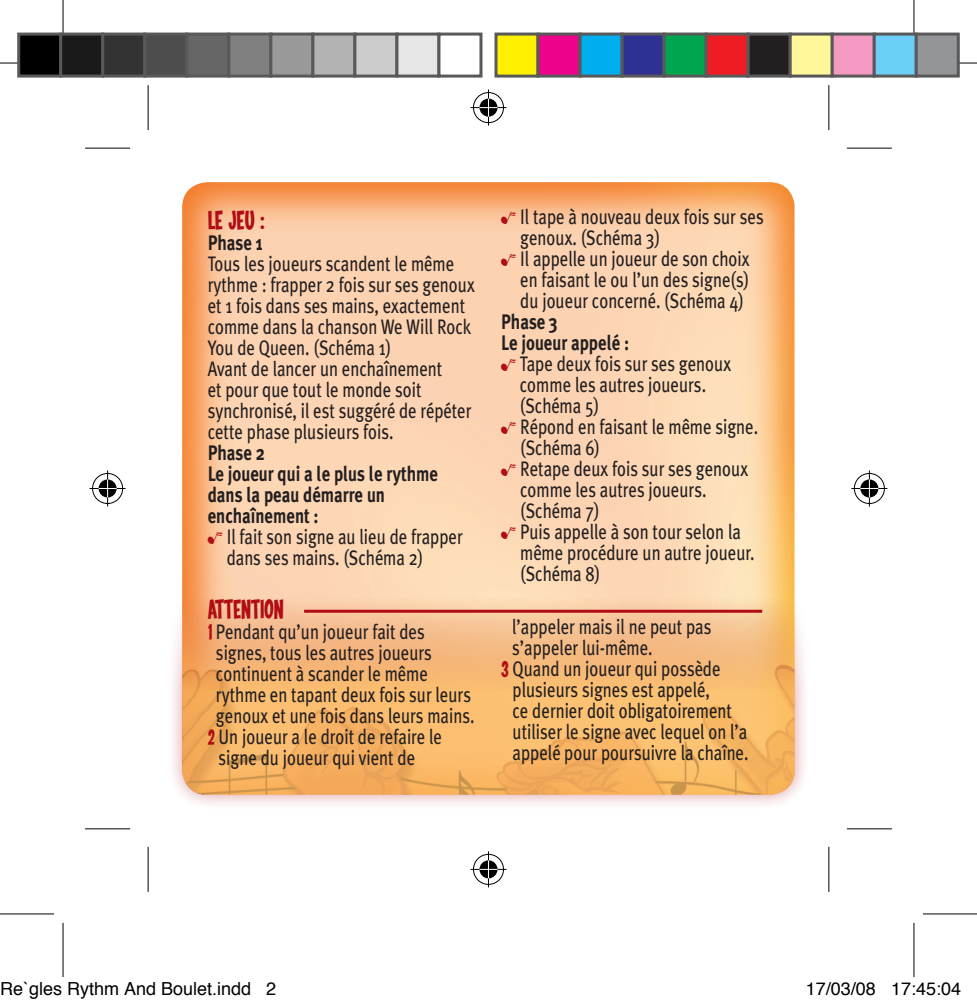
<style>
.page{position:relative;width:977px;height:1004px;background:#fff}
.page>*{position:absolute;margin:0;border:0;box-sizing:border-box;transform-origin:0 0}
.t1{font:700 27px "Coop";letter-spacing:-.01em;color:#b00d15}
.t2{font:21px/21px "Meta Plus";color:#231f20;scale:.8 1}
.t3{font:700 21px/21px "Meta Plus";color:#231f20;scale:.8 1}
.t4{font:18px "Helvetica";color:#000}
.s1{font-family:"Musicelements";font-size:15px;color:#b00d15}
.s2{font-family:"Coop";font-weight:700;color:#b00d15}
</style>
<div class="page">
<img style="left:182px;top:182px;width:612px;height:402px">
<div style="left:166px;top:584px;width:650px;height:232px;background:#b00d15;opacity:.5"></div>
<svg style="left:182px;top:592px;width:612px;height:202px;background:#f6b975"></svg>
<hr style="left:304px;top:609px;width:458px;height:3px;background:#b00d15">
<svg style="left:85px;top:147px;width:45px;height:1px"></svg>
<svg style="left:846px;top:147px;width:45px;height:1px"></svg>
<svg style="left:85px;top:829px;width:45px;height:1px"></svg>
<svg style="left:846px;top:829px;width:45px;height:1px"></svg>
<svg style="left:147px;top:85px;width:1px;height:45px"></svg>
<svg style="left:147px;top:846px;width:1px;height:45px"></svg>
<svg style="left:829px;top:85px;width:1px;height:45px"></svg>
<svg style="left:829px;top:846px;width:1px;height:45px"></svg>
<hr style="left:85px;top:148px;width:45px;height:1px;background:#000">
<hr style="left:846px;top:148px;width:45px;height:1px;background:#000">
<hr style="left:85px;top:828px;width:45px;height:1px;background:#000">
<hr style="left:846px;top:828px;width:45px;height:1px;background:#000">
<hr style="left:148px;top:85px;width:1px;height:45px;background:#000">
<hr style="left:148px;top:846px;width:1px;height:45px;background:#000">
<hr style="left:828px;top:85px;width:1px;height:45px;background:#000">
<hr style="left:828px;top:846px;width:1px;height:45px;background:#000">
<hr style="left:0;top:62px;width:54px;height:2px;background:#000">
<hr style="left:922px;top:62px;width:54px;height:2px;background:#000">
<hr style="left:0;top:913px;width:54px;height:1px;background:#000">
<hr style="left:922px;top:913px;width:54px;height:1px;background:#000">
<hr style="left:62px;top:0;width:2px;height:54px;background:#000">
<hr style="left:62px;top:922px;width:2px;height:54px;background:#000">
<hr style="left:913px;top:0;width:1px;height:54px;background:#000">
<hr style="left:913px;top:922px;width:1px;height:54px;background:#000">
<div style="left:471px;top:91px;width:34px;height:33px;border:4px solid #fff;border-radius:50%"></div>
<hr style="left:470px;top:106px;width:36px;height:3px;background:#fff">
<hr style="left:486px;top:90px;width:4px;height:36px;background:#fff">
<div style="left:477px;top:97px;width:22px;height:21px;border:4px solid #fff;border-radius:50%"></div>
<div style="left:473px;top:92px;width:31px;height:31px;border:1px solid #000;border-radius:50%"></div>
<hr style="left:470px;top:107px;width:36px;height:1px;background:#000">
<hr style="left:488px;top:90px;width:1px;height:36px;background:#000">
<svg style="left:479px;top:99px;width:18px;height:18px"></svg>
<div style="left:471px;top:852px;width:34px;height:34px;border:4px solid #fff;border-radius:50%"></div>
<svg style="left:470px;top:867px;width:36px;height:4px"></svg>
<hr style="left:486px;top:851px;width:4px;height:36px;background:#fff">
<div style="left:477px;top:858px;width:22px;height:22px;border:4px solid #fff;border-radius:50%"></div>
<div style="left:473px;top:853px;width:31px;height:31px;border:1px solid #000;border-radius:50%"></div>
<hr style="left:470px;top:868px;width:36px;height:1px;background:#000">
<hr style="left:488px;top:851px;width:1px;height:36px;background:#000">
<svg style="left:479px;top:860px;width:18px;height:18px"></svg>
<div style="left:91px;top:471px;width:33px;height:34px;border:4px solid #fff;border-radius:50%"></div>
<hr style="left:90px;top:486px;width:36px;height:4px;background:#fff">
<hr style="left:106px;top:470px;width:3px;height:36px;background:#fff">
<div style="left:97px;top:477px;width:21px;height:22px;border:4px solid #fff;border-radius:50%"></div>
<div style="left:92px;top:473px;width:31px;height:31px;border:1px solid #000;border-radius:50%"></div>
<hr style="left:90px;top:488px;width:36px;height:1px;background:#000">
<hr style="left:107px;top:470px;width:1px;height:36px;background:#000">
<svg style="left:99px;top:479px;width:18px;height:18px"></svg>
<div style="left:852px;top:471px;width:34px;height:34px;border:4px solid #fff;border-radius:50%"></div>
<hr style="left:851px;top:486px;width:36px;height:4px;background:#fff">
<svg style="left:867px;top:470px;width:4px;height:36px"></svg>
<div style="left:858px;top:477px;width:22px;height:22px;border:4px solid #fff;border-radius:50%"></div>
<div style="left:853px;top:473px;width:31px;height:31px;border:1px solid #000;border-radius:50%"></div>
<hr style="left:851px;top:488px;width:36px;height:1px;background:#000">
<hr style="left:868px;top:470px;width:1px;height:36px;background:#000">
<svg style="left:860px;top:479px;width:18px;height:18px"></svg>
<div style="left:19px;top:34px;width:42px;height:42px;background:#000"></div>
<div style="left:17px;top:33px;width:45px;height:45px;border:3px solid #595959"></div>
<div style="left:61px;top:34px;width:42px;height:42px;background:#1a1a1a"></div>
<div style="left:59px;top:33px;width:45px;height:45px;border:3px solid #595959"></div>
<div style="left:103px;top:34px;width:42px;height:42px;background:#333"></div>
<div style="left:101px;top:33px;width:45px;height:45px;border:3px solid #595959"></div>
<div style="left:145px;top:34px;width:42px;height:42px;background:#4d4d4d"></div>
<div style="left:143px;top:33px;width:45px;height:45px;border:3px solid #595959"></div>
<div style="left:187px;top:34px;width:42px;height:42px;background:#666"></div>
<div style="left:185px;top:33px;width:45px;height:45px;border:3px solid #595959"></div>
<div style="left:229px;top:34px;width:42px;height:42px;background:#808080"></div>
<div style="left:227px;top:33px;width:45px;height:45px;border:3px solid #595959"></div>
<div style="left:271px;top:34px;width:42px;height:42px;background:#999"></div>
<div style="left:269px;top:33px;width:45px;height:45px;border:3px solid #595959"></div>
<div style="left:313px;top:34px;width:42px;height:42px;background:#b3b3b3"></div>
<div style="left:311px;top:33px;width:45px;height:45px;border:3px solid #595959"></div>
<div style="left:355px;top:34px;width:42px;height:42px;background:#ccc"></div>
<div style="left:353px;top:33px;width:45px;height:45px;border:3px solid #595959"></div>
<div style="left:397px;top:34px;width:42px;height:42px;background:#e6e6e6"></div>
<div style="left:395px;top:33px;width:45px;height:45px;border:3px solid #595959"></div>
<div style="left:437px;top:33px;width:45px;height:45px;border:3px solid #595959"></div>
<div style="left:496px;top:34px;width:42px;height:42px;background:#fff101"></div>
<div style="left:494px;top:33px;width:45px;height:45px;border:3px solid #595959"></div>
<div style="left:538px;top:34px;width:42px;height:42px;background:#ed028c"></div>
<div style="left:536px;top:33px;width:45px;height:45px;border:3px solid #595959"></div>
<div style="left:580px;top:34px;width:42px;height:42px;background:#00aeef"></div>
<div style="left:578px;top:33px;width:45px;height:45px;border:3px solid #595959"></div>
<div style="left:622px;top:34px;width:42px;height:42px;background:#2e3092"></div>
<div style="left:620px;top:33px;width:45px;height:45px;border:3px solid #595959"></div>
<div style="left:664px;top:34px;width:42px;height:42px;background:#00a54f"></div>
<div style="left:662px;top:33px;width:45px;height:45px;border:3px solid #595959"></div>
<div style="left:706px;top:34px;width:42px;height:42px;background:#ee1d23"></div>
<div style="left:704px;top:33px;width:45px;height:45px;border:3px solid #595959"></div>
<div style="left:748px;top:34px;width:42px;height:42px;background:#231f20"></div>
<div style="left:746px;top:33px;width:45px;height:45px;border:3px solid #595959"></div>
<div style="left:790px;top:34px;width:42px;height:42px;background:#fff79a"></div>
<div style="left:788px;top:33px;width:45px;height:45px;border:3px solid #595959"></div>
<div style="left:832px;top:34px;width:42px;height:42px;background:#f499c2"></div>
<div style="left:830px;top:33px;width:45px;height:45px;border:3px solid #595959"></div>
<div style="left:874px;top:34px;width:42px;height:42px;background:#6bcff6"></div>
<div style="left:872px;top:33px;width:45px;height:45px;border:3px solid #595959"></div>
<div style="left:916px;top:34px;width:42px;height:42px;background:#939598"></div>
<div style="left:914px;top:33px;width:45px;height:45px;border:3px solid #595959"></div>
<p class="t1" style="left:208px;top:206px;width:59px">LE JEU :</p>
<p class="t3" style="left:208px;top:232px;width:70px">Phase 1</p>
<p class="t2" style="left:208px;top:253px;width:335px">Tous les joueurs scandent le même rythme : frapper 2 fois sur ses genoux et 1 fois dans ses mains, exactement comme dans la chanson We Will Rock<br>You de Queen. (Schéma 1)</p>
<p class="t2" style="left:208px;top:358px;width:331px">Avant de lancer un enchaînement<br>et pour que tout le monde soit synchronisé, il est suggéré de répéter cette phase plusieurs fois.</p>
<p class="t3" style="left:208px;top:442px;width:73px">Phase 2</p>
<p class="t3" style="left:208px;top:463px;width:289px">Le joueur qui a le plus le rythme dans la peau démarre un enchaînement :</p>
<p class="t2" style="left:227px;top:526px;width:296px;text-indent:-19px"><span class="s1">S</span> Il fait son signe au lieu de frapper dans ses mains. (Schéma 2)</p>
<p class="t1" style="left:208px;top:595px;width:77px">ATTENTION</p>
<p class="t2" style="left:216px;top:620px;width:324px;text-indent:-8px"><span class="s2">1</span> Pendant qu’un joueur fait des signes, tous les autres joueurs continuent à scander le même rythme en tapant deux fois sur leurs genoux et une fois dans leurs mains.</p>
<p class="t2" style="left:218px;top:725px;width:281px;text-indent:-11px"><span class="s2">2</span> Un joueur a le droit de refaire le signe du joueur qui vient de</p>
<p class="t2" style="left:520px;top:206px;width:306px;text-indent:-19px"><span class="s1">S</span> Il tape à nouveau deux fois sur ses genoux. (Schéma 3)</p>
<p class="t2" style="left:520px;top:248px;width:288px;text-align:justify;text-indent:-19px"><span class="s1">S</span> Il appelle un joueur de son choix en faisant le ou l’un des signe(s) du joueur concerné. (Schéma 4)</p>
<p class="t3" style="left:501px;top:311px;width:72px">Phase 3</p>
<p class="t3" style="left:501px;top:332px;width:161px">Le joueur appelé :</p>
<p class="t2" style="left:520px;top:353px;width:265px;text-indent:-19px"><span class="s1">S</span> Tape deux fois sur ses genoux comme les autres joueurs. (Schéma 5)</p>
<p class="t2" style="left:520px;top:416px;width:299px;text-indent:-19px"><span class="s1">S</span> Répond en faisant le même signe. (Schéma 6)</p>
<p class="t2" style="left:520px;top:458px;width:286px;text-indent:-19px"><span class="s1">S</span> Retape deux fois sur ses genoux comme les autres joueurs. (Schéma 7)</p>
<p class="t2" style="left:520px;top:521px;width:294px;text-indent:-19px"><span class="s1">S</span> Puis appelle à son tour selon la même procédure un autre joueur. (Schéma 8)</p>
<p class="t2" style="left:512px;top:615px;width:250px">l’appeler mais il ne peut pas s’appeler lui-même.</p>
<p class="t2" style="left:512px;top:657px;width:296px;text-indent:-11px"><span class="s2">3</span> Quand un joueur qui possède plusieurs signes est appelé,<br>ce dernier doit obligatoirement utiliser le signe avec lequel on l’a appelé pour poursuivre la chaîne.</p>
<p class="t4" style="left:0;top:973px;width:278px">Règles Rythm And Boulet.indd 2</p>
<p class="t4" style="left:805px;top:973px;width:157px">17/03/08 17:45:04</p>
</div>
